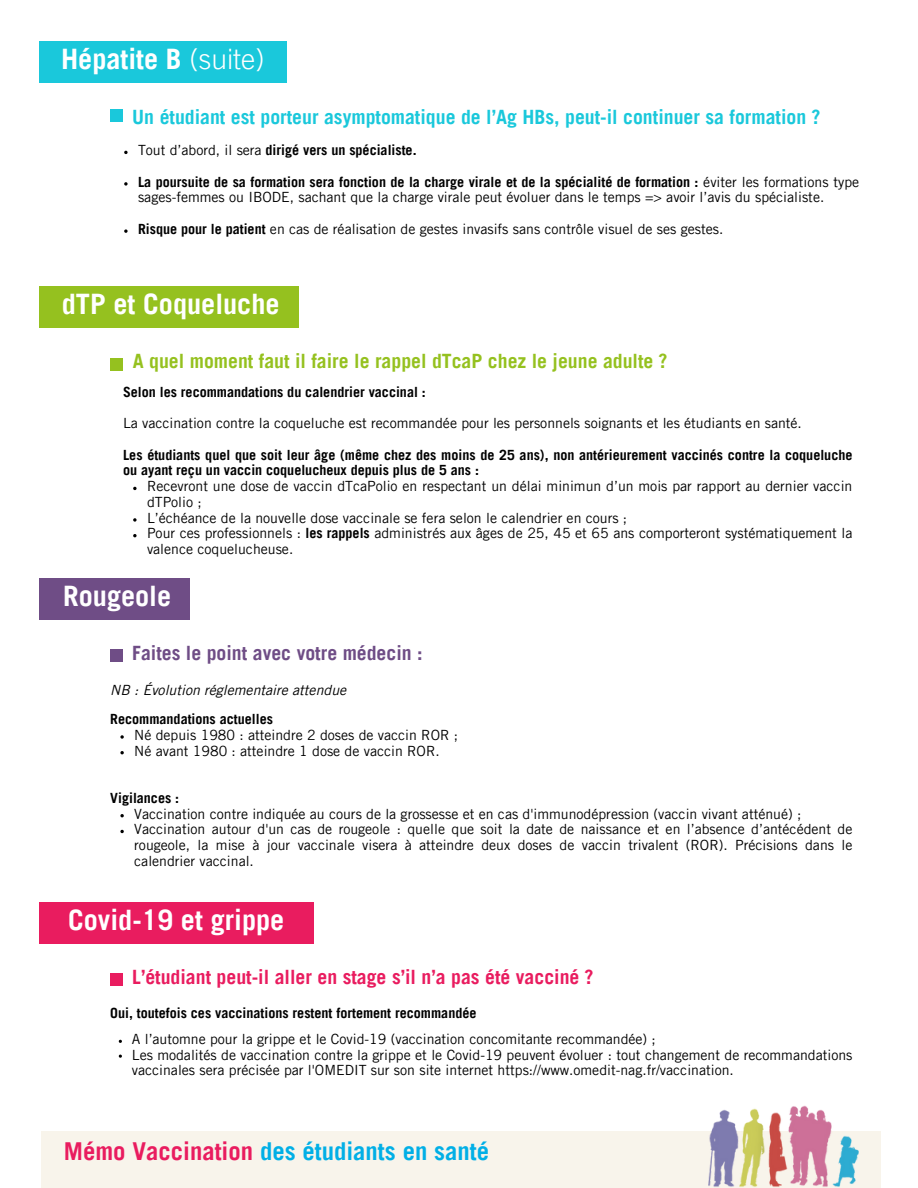
<style>
.page{position:relative;width:918px;height:1188px;background:#fff}
.page>*{position:absolute;margin:0;border:0;box-sizing:border-box;transform-origin:0 0}
.t1{font:700 28.2px "Trade Gothic LT Pro";color:#fff}
.t2{font:700 24.75px "Trade Gothic LT Pro";color:#01afe6}
.t3{font:700 19.8px "Trade Gothic LT Pro";color:#1ac8db}
.t4{font:700 19.8px "Trade Gothic LT Pro";color:#95c11f}
.t5{font:700 19.8px "Trade Gothic LT Pro";color:#e91c5f}
.t6{font:700 19.8px "Trade Gothic LT Pro";color:#6f4d86}
.t7{font:14.1px/15.8px "Trade Gothic LT Pro";color:#000}
.t8{font:700 14.1px/15.8px "Trade Gothic LT Pro";color:#000}
.t9{font:italic 14.1px "Trade Gothic LT Pro";color:#000}
.s1{font-weight:300}
.s2{font-weight:400}
.s3{font-weight:700}
.s4{color:#e91c5f}
</style>
<div class="page">
<div style="left:41px;top:1131px;width:840px;height:57px;background:#f8f4eb"></div>
<img style="left:708px;top:1105px;width:151px;height:82px">
<div style="left:39px;top:902px;width:275px;height:42px;background:#e91c5f"></div>
<div style="left:39px;top:42px;width:248px;height:41px;background:#1ac8db"></div>
<div style="left:39px;top:286px;width:182px;height:42px;background:#95c11f"></div>
<div style="left:39px;top:578px;width:150px;height:42px;background:#6f4d86"></div>
<div style="left:110px;top:109px;width:13px;height:13px;background:#1ac8db"></div>
<div style="left:110px;top:358px;width:13px;height:13px;background:#95c11f"></div>
<div style="left:110px;top:649px;width:13px;height:13px;background:#6f4d86"></div>
<div style="left:110px;top:973px;width:13px;height:13px;background:#e91c5f"></div>
<svg style="left:120px;top:735px;width:4px;height:4px"></svg>
<svg style="left:120px;top:751px;width:4px;height:3px"></svg>
<svg style="left:120px;top:814px;width:4px;height:3px"></svg>
<svg style="left:120px;top:830px;width:4px;height:3px"></svg>
<svg style="left:124px;top:151px;width:4px;height:3px"></svg>
<svg style="left:124px;top:182px;width:4px;height:4px"></svg>
<svg style="left:124px;top:229px;width:4px;height:4px"></svg>
<svg style="left:133px;top:487px;width:4px;height:3px"></svg>
<svg style="left:133px;top:518px;width:4px;height:4px"></svg>
<svg style="left:133px;top:534px;width:4px;height:3px"></svg>
<div style="left:117px;top:286px;width:182px;height:42px;background:#95c11f"></div>
<h1 class="t1" style="left:61px;top:49px;width:205px">Hépatite B <span class="s1">(suite)</span></h1>
<h5 class="t3" style="left:132px;top:109px;width:690px">Un étudiant est porteur asymptomatique de l’Ag HBs, peut-il continuer sa formation ?</h5>
<h4 class="t8" style="left:138px;top:144px;width:280px"><span class="s2">Tout d’abord, il sera</span> dirigé vers un spécialiste.</h4>
<p class="t8" style="left:138px;top:176px;width:723px">La poursuite de sa formation sera fonction de la charge virale et de la spécialité de formation : <span class="s2">éviter les formations type</span></p>
<h5 class="t7" style="left:138px;top:191px;width:688px">sages-femmes ou IBODE, sachant que la charge virale peut évoluer dans le temps =&gt; avoir l’avis du spécialiste.</h5>
<p class="t7" style="left:138px;top:223px;width:587px"><span class="s3">Risque pour le patient</span> en cas de réalisation de gestes invasifs sans contrôle visuel de ses gestes.</p>
<h1 class="t1" style="left:62px;top:294px;width:219px">dTP et Coqueluche</h1>
<h1 class="t4" style="left:133px;top:354px;width:536px">A quel moment faut il faire le rappel dTcaP chez le jeune adulte ?</h1>
<p class="t8" style="left:123px;top:386px;width:304px">Selon les recommandations du calendrier vaccinal :</p>
<h5 class="t7" style="left:123px;top:417px;width:680px">La vaccination contre la coqueluche est recommandée pour les personnels soignants et les étudiants en santé.</h5>
<p class="t8" style="left:123px;top:449px;width:731px">Les étudiants quel que soit leur âge (même chez des moins de 25 ans), non antérieurement vaccinés contre la coqueluche ou ayant reçu un vaccin coquelucheux depuis plus de 5 ans :</p>
<p class="t7" style="left:147px;top:480px;width:707px">Recevront une dose de vaccin dTcaPolio en respectant un délai minimun d’un mois par rapport au dernier vaccin dTPolio ;</p>
<h1 class="t7" style="left:147px;top:512px;width:482px">L’échéance de la nouvelle dose vaccinale se fera selon le calendrier en cours ;</h1>
<h4 class="t7" style="left:147px;top:527px;width:707px">Pour ces professionnels : <span class="s3">les rappels</span> administrés aux âges de 25, 45 et 65 ans comporteront systématiquement la valence coquelucheuse.</h4>
<h1 class="t1" style="left:63px;top:586px;width:110px">Rougeole</h1>
<p class="t6" style="left:132px;top:646px;width:292px">Faites le point avec votre médecin :</p>
<h5 class="t9" style="left:110px;top:684px;width:237px">NB : Évolution réglementaire attendue</h5>
<h5 class="t8" style="left:110px;top:713px;width:164px">Recommandations actuelles</h5>
<p class="t7" style="left:134px;top:729px;width:325px">Né depuis 1980 : atteindre 2 doses de vaccin ROR ;</p>
<p class="t7" style="left:134px;top:745px;width:307px">Né avant 1980 : atteindre 1 dose de vaccin ROR.</p>
<p class="t7" style="left:134px;top:792px;width:669px;text-indent:-24px"><span class="s3">Vigilances :<br></span>Vaccination contre indiquée au cours de la grossesse et en cas d'immunodépression (vaccin vivant atténué) ;</p>
<h1 class="t7" style="left:134px;top:823px;width:720px;text-align:justify">Vaccination autour d'un cas de rougeole : quelle que soit la date de naissance et en l’absence d’antécédent de rougeole, la mise à jour vaccinale visera à atteindre deux doses de vaccin trivalent (ROR). Précisions dans le calendrier vaccinal.</h1>
<h1 class="t1" style="left:68px;top:910px;width:218px">Covid-19 et grippe</h1>
<p class="t5" style="left:132px;top:970px;width:463px">L’étudiant peut-il aller en stage s’il n’a pas été vacciné ?</p>
<p class="t8" style="left:110px;top:1007px;width:368px">Oui, toutefois ces vaccinations restent fortement recommandée</p>
<p class="t7" style="left:132px;top:1033px;width:526px">A l’automne pour la grippe et le Covid-19 (vaccination concomitante recommandée) ;</p>
<p class="t7" style="left:132px;top:1049px;width:722px">Les modalités de vaccination contre la grippe et le Covid-19 peuvent évoluer : tout changement de recommandations vaccinales sera précisée par l'OMEDIT sur son site internet https://www.omedit-nag.fr/vaccination.</p>
<h4 class="t2" style="left:64px;top:1142px;width:427px"><span class="s4">Mémo Vaccination</span> des étudiants en santé</h4>
</div>
